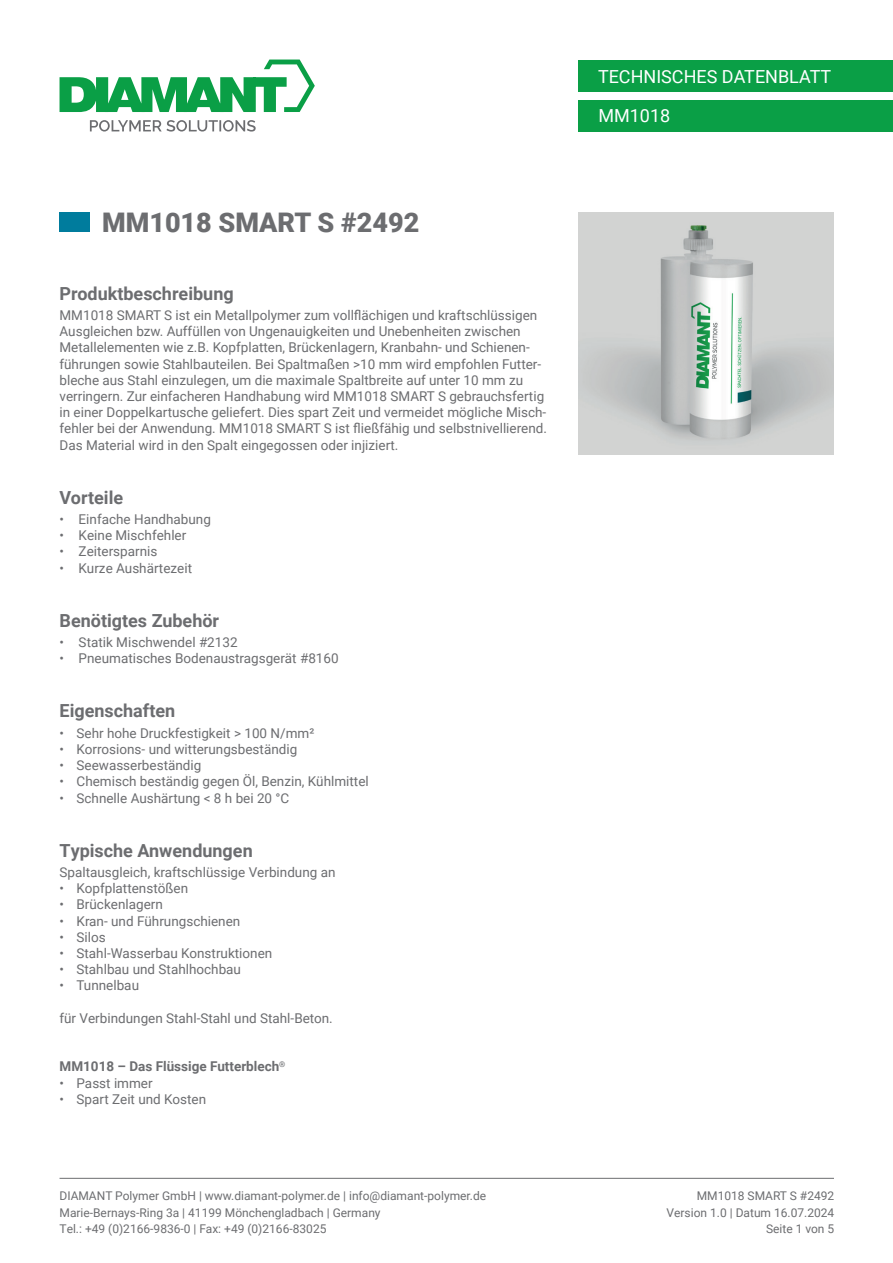
<style>
.page{position:relative;width:893px;height:1263px;background:#fff}
.page>*{position:absolute;margin:0;border:0;box-sizing:border-box;transform-origin:0 0}
.t1{font:900 27px "Roboto";color:#6c6d70}
.t2{font:700 18px "Roboto";color:#6c6d70}
.t3{font:18px "Roboto";color:#fff}
.t4{font:13.5px/16.2px "Roboto";color:#6c6d70}
.t5{font:700 13.5px "Roboto";color:#6c6d70}
.t6{font:12px/16.5px "Roboto";color:#6c6d70}
</style>
<div class="page">
<svg style="left:60px;top:60px;width:255px;height:52px"></svg>
<svg style="left:90px;top:120px;width:166px;height:12px"></svg>
<div style="left:578px;top:60px;width:315px;height:32px;background:#0a9f46"></div>
<div style="left:578px;top:100px;width:315px;height:32px;background:#0a9f46"></div>
<hr style="left:60px;top:1178px;width:774px;height:1px;background:#6c6d70">
<div style="left:60px;top:213px;width:30px;height:19px;background:#007c9d"></div>
<img style="left:578px;top:213px;width:255px;height:241px">
<h1 class="t1" style="left:102px;top:204px;width:319px">MM1018 SMART S #2492</h1>
<h2 class="t2" style="left:60px;top:280px;width:176px">Produktbeschreibung</h2>
<p class="t4" style="left:60px;top:307px;width:489px">MM1018 SMART S ist ein Metallpolymer zum vollflächigen und kraftschlüssigen Ausgleichen bzw. Auffüllen von Ungenauigkeiten und Unebenheiten zwischen Metallelementen wie z.B. Kopfplatten, Brückenlagern, Kranbahn- und Schienen&shy;führungen sowie Stahlbauteilen. Bei Spaltmaßen &gt;10 mm wird empfohlen Futter&shy;bleche aus Stahl einzulegen, um die maximale Spaltbreite auf unter 10 mm zu verringern. Zur einfacheren Handhabung wird MM1018 SMART S gebrauchsfertig in einer Doppelkartusche geliefert. Dies spart Zeit und vermeidet mögliche Misch&shy;fehler bei der Anwendung. MM1018 SMART S ist fließfähig und selbstnivellierend.<br>Das Material wird in den Spalt eingegossen oder injiziert.</p>
<h2 class="t2" style="left:60px;top:485px;width:65px">Vorteile</h2>
<p class="t4" style="left:60px;top:511px;width:153px">• Einfache Handhabung</p>
<p class="t4" style="left:60px;top:527px;width:128px">• Keine Mischfehler</p>
<p class="t4" style="left:60px;top:543px;width:99px">• Zeitersparnis</p>
<p class="t4" style="left:60px;top:559px;width:134px">• Kurze Aushärtezeit</p>
<h2 class="t2" style="left:60px;top:608px;width:161px">Benötigtes Zubehör</h2>
<p class="t4" style="left:60px;top:634px;width:180px">• Statik Mischwendel #2132</p>
<p class="t4" style="left:60px;top:650px;width:281px">• Pneumatisches Bodenaustragsgerät #8160</p>
<h2 class="t2" style="left:60px;top:698px;width:117px">Eigenschaften</h2>
<p class="t4" style="left:60px;top:724px;width:256px">• Sehr hohe Druckfestigkeit &gt; 100 N/mm²</p>
<p class="t4" style="left:60px;top:741px;width:239px">• Korrosions- und witterungsbeständig</p>
<p class="t4" style="left:60px;top:757px;width:143px">• Seewasserbeständig</p>
<p class="t4" style="left:60px;top:773px;width:311px">• Chemisch beständig gegen Öl, Benzin, Kühlmittel</p>
<p class="t4" style="left:60px;top:789px;width:231px">• Schnelle Aushärtung &lt; 8 h bei 20 °C</p>
<h2 class="t2" style="left:60px;top:837px;width:195px">Typische Anwendungen</h2>
<p class="t4" style="left:60px;top:864px;width:278px">Spaltausgleich, kraftschlüssige Verbindung an</p>
<p class="t4" style="left:60px;top:880px;width:130px">• Kopfplattenstößen</p>
<p class="t4" style="left:60px;top:896px;width:105px">• Brückenlagern</p>
<p class="t4" style="left:60px;top:912px;width:182px">• Kran- und Führungschienen</p>
<p class="t4" style="left:60px;top:928px;width:48px">• Silos</p>
<p class="t4" style="left:60px;top:945px;width:214px">• Stahl-Wasserbau Konstruktionen</p>
<p class="t4" style="left:60px;top:961px;width:183px">• Stahlbau und Stahlhochbau</p>
<p class="t4" style="left:60px;top:977px;width:81px">• Tunnelbau</p>
<p class="t4" style="left:60px;top:1009px;width:275px">für Verbindungen Stahl-Stahl und Stahl-Beton.</p>
<p class="t5" style="left:60px;top:1057px;width:227px">MM1018 – Das Flüssige Futterblech<sup>®</sup></p>
<p class="t4" style="left:60px;top:1074px;width:95px">• Passt immer</p>
<p class="t4" style="left:60px;top:1090px;width:148px">• Spart Zeit und Kosten</p>
<p class="t6" style="left:60px;top:1187px;width:428px">DIAMANT Polymer GmbH | www.diamant-polymer.de | info@diamant-polymer.de<br>Marie-Bernays-Ring 3a | 41199 Mönchengladbach | Germany<br>Tel.: +49 (0)2166-9836-0 | Fax: +49 (0)2166-83025</p>
<h2 class="t3" style="left:598px;top:64px;width:235px">TECHNISCHES DATENBLATT</h2>
<h2 class="t3" style="left:598px;top:103px;width:73px">MM1018</h2>
<p class="t6" style="left:667px;top:1187px;width:169px;text-align:right">MM1018 SMART S #2492<br>Version 1.0 | Datum 16.07.2024<br>Seite 1 von 5</p>
</div>
